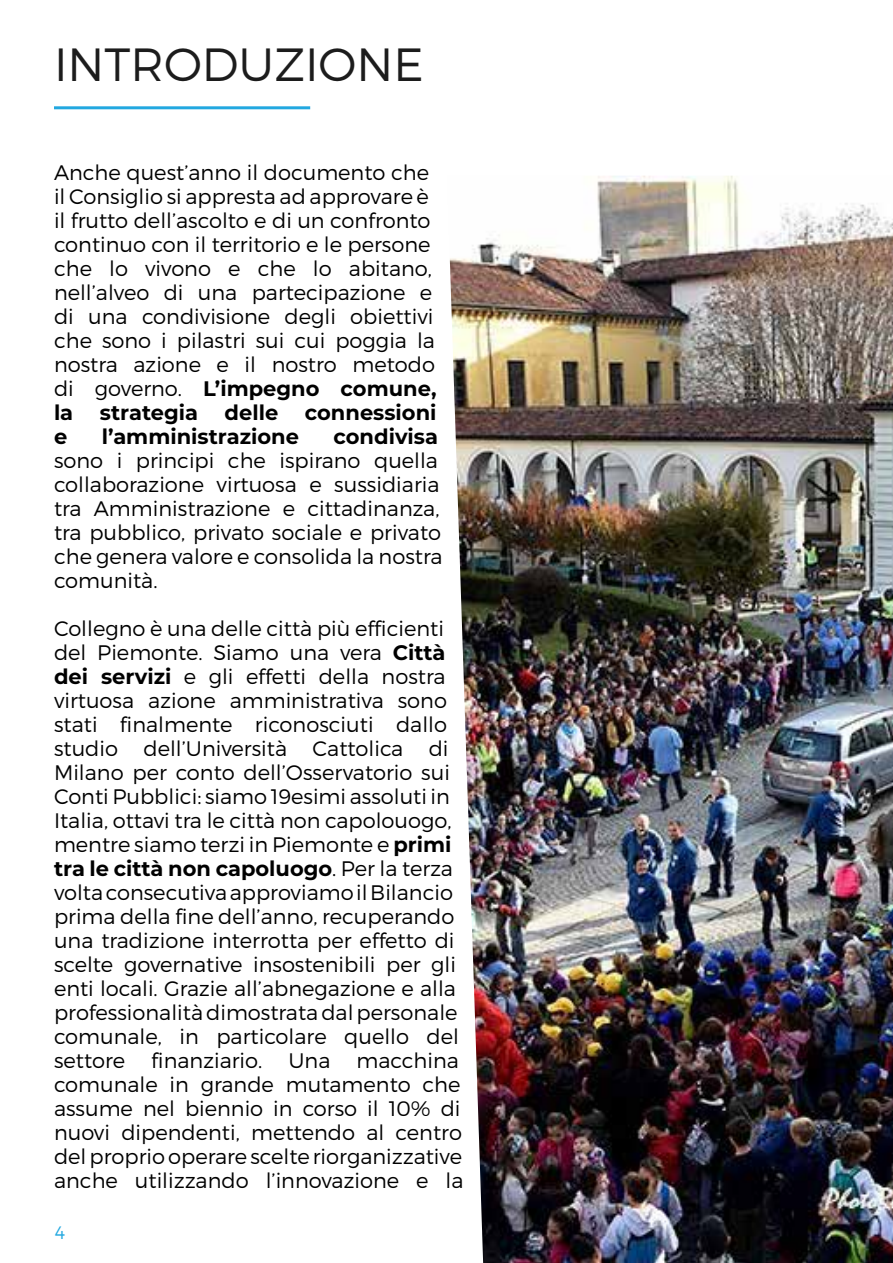
<style>
.page{position:relative;width:893px;height:1263px;background:#fff}
.page>*{position:absolute;margin:0;border:0;box-sizing:border-box;transform-origin:0 0}
.t1{font:300 46.5px "Montserrat";color:#1c1c1c}
.t2{font:300 21px/24px "Montserrat";color:#000}
.t3{font:700 21px "Montserrat";color:#000}
.t4{font:300 18px "Montserrat";color:#22a8e0}
.s1{font-weight:700}
</style>
<div class="page">
<img style="left:449px;top:176px;width:444px;height:1087px">
<hr style="left:54px;top:106px;width:256px;height:3px;background:#22a8e0">
<h1 class="t1" style="left:54px;top:36px;width:371px">INTRODUZIONE</h1>
<p class="t2" style="left:54px;top:160px;width:384px">Anche quest’anno il documento che il Consiglio si appresta ad approvare è il frutto dell’ascolto e di un confronto continuo con il territorio e le persone che lo vivono e che lo abitano, nell’alveo di una partecipazione e di una condivisione degli obiettivi che sono i pilastri sui cui poggia la nostra azione e il nostro metodo di governo. <span class="s1">L’impegno comune, la</span></p>
<p class="t3" style="left:100px;top:397px;width:100px">strategia</p>
<p class="t3" style="left:225px;top:397px;width:55px">delle</p>
<p class="t3" style="left:305px;top:397px;width:133px">connessioni</p>
<p class="t3" style="left:54px;top:421px;width:15px">e</p>
<p class="t3" style="left:102px;top:421px;width:199px">l’amministrazione</p>
<p class="t3" style="left:334px;top:421px;width:106px">condivisa</p>
<p class="t2" style="left:54px;top:448px;width:390px">sono i principi che ispirano quella collaborazione virtuosa e sussidiaria tra Amministrazione e cittadinanza, tra pubblico, privato sociale e privato che genera valore e consolida la nostra comunità.</p>
<p class="t2" style="left:54px;top:616px;width:411px">Collegno è una delle città più efficienti del Piemonte. Siamo una vera <span class="s1">Città dei servizi</span> e gli effetti della nostra virtuosa azione amministrativa sono stati finalmente riconosciuti dallo studio dell’Università Cattolica di Milano per conto dell’Osservatorio sui Conti Pubblici: siamo 19esimi assoluti in Italia, ottavi tra le città non capolouogo, mentre siamo terzi in Piemonte e <span class="s1">primi tra le città non capoluogo</span>. Per la terza volta consecutiva approviamo il Bilancio prima della fine dell’anno, recuperando una tradizione interrotta per effetto di scelte governative insostenibili per gli enti locali. Grazie all’abnegazione e alla professionalità dimostrata dal personale comunale, in particolare quello del settore finanziario. Una macchina comunale in grande mutamento che assume nel biennio in corso il 10% di nuovi dipendenti, mettendo al centro del proprio operare scelte riorganizzative anche utilizzando l’innovazione e la</p>
<p class="t4" style="left:55px;top:1221px;width:12px">4</p>
</div>
